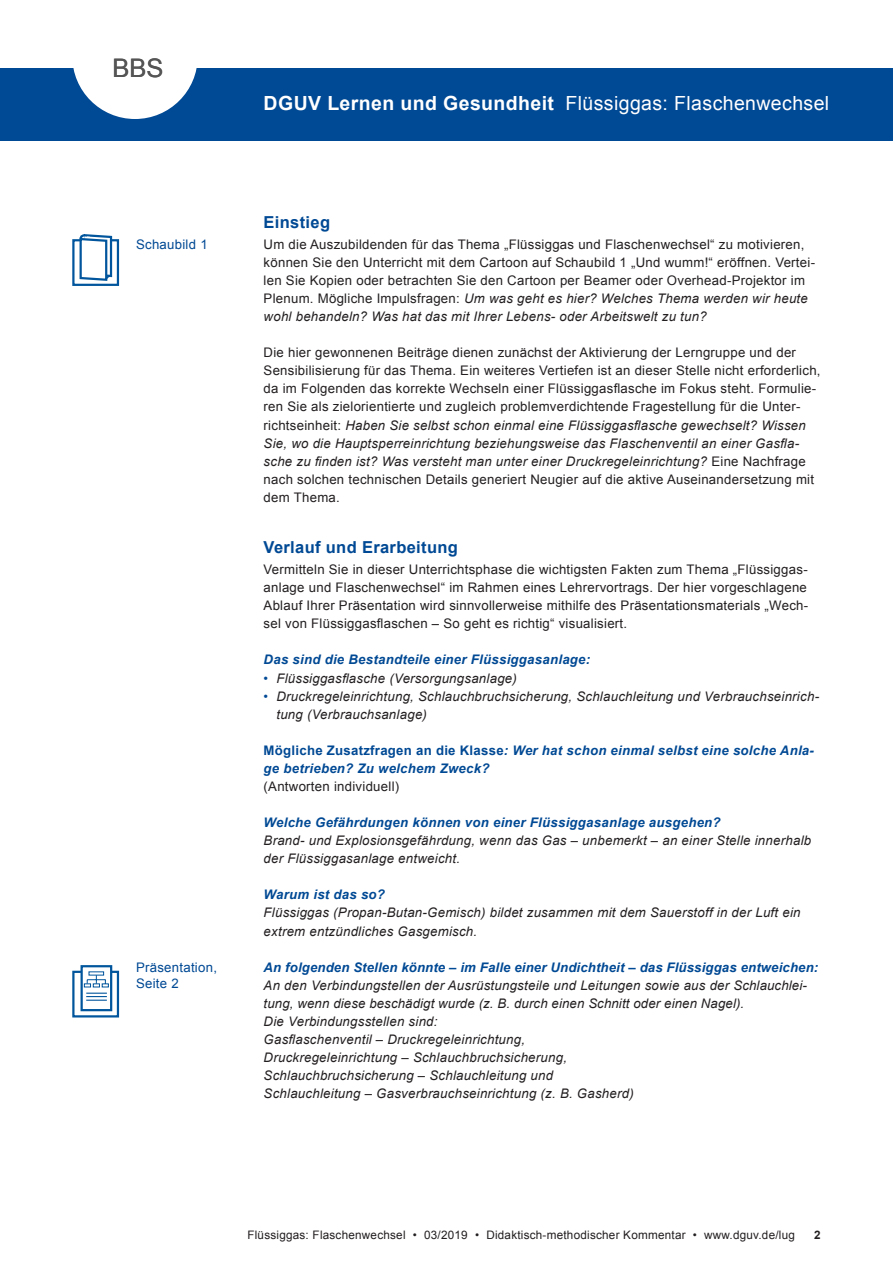
<style>
.page{position:relative;width:893px;height:1263px;background:#fff}
.page>*{position:absolute;margin:0;border:0;box-sizing:border-box;transform-origin:0 0}
.head{font:25.5px "Arial";color:#555}
.t1{font:19.5px "Arial";letter-spacing:.02em;color:#fff}
.Zwischenueberschrift{font:700 16.5px "Arial";letter-spacing:.02em;color:#004994}
.Fliesstext{font:13.2px/18px "Arial";letter-spacing:.02em;color:#231f20}
.Fliesstext-2{font:italic 13.2px/18px "Arial";letter-spacing:.02em;color:#231f20}
.Zwischenüberschrift{font:italic 700 13.2px/18px "Arial";letter-spacing:.02em;color:#004994}
.Fliesstext_Aufzaehlu{font:italic 13.2px/18px "Arial";letter-spacing:.02em;color:#231f20}
.hinweis_links{font:13.2px/15.9px "Arial";letter-spacing:.02em;color:#004994}
.t2{font:11.7px "Arial";letter-spacing:.02em;color:#231f20}
.t3{font:700 11.7px "Arial";color:#231f20}
.s1{font-weight:700}
.s2{font-style:italic}
.s3{font-style:normal;color:#004994}
.s4{font-style:normal}
</style>
<div class="page">
<div style="left:0;top:68px;width:893px;height:72px;background:#004994"></div>
<svg style="left:73px;top:68px;width:124px;height:51px"></svg>
<div style="left:72px;top:239px;width:47px;height:47px;border:2px solid #01559c"></div>
<svg style="left:78px;top:234px;width:36px;height:47px"></svg>
<div style="left:73px;top:972px;width:45px;height:44px;background:linear-gradient(to right,#fff,#fff)"></div>
<div style="left:72px;top:971px;width:47px;height:46px;border:2px solid #01559c"></div>
<div style="left:82px;top:966px;width:29px;height:44px;background:#fff"></div>
<div style="left:81px;top:965px;width:31px;height:46px;border:2px solid #01559c"></div>
<svg style="left:86px;top:993px;width:21px;height:8px"></svg>
<svg style="left:89px;top:971px;width:15px;height:4px"></svg>
<svg style="left:84px;top:975px;width:25px;height:12px"></svg>
<p class="head" style="left:112px;top:51px;width:53px">BBS</p>
<p class="hinweis_links" style="left:136px;top:236px;width:73px">Schaubild 1</p>
<p class="hinweis_links" style="left:136px;top:960px;width:82px">Präsentation,<br>Seite 2</p>
<h2 class="t1" style="left:264px;top:90px;width:567px"><span class="s1">DGUV Lernen und Gesundheit</span> Flüssiggas: Flaschenwechsel</h2>
<p class="Zwischenueberschrift" style="left:264px;top:211px;width:68px">Einstieg</p>
<p class="Fliesstext" style="left:264px;top:235px;width:553px">Um die Auszubildenden für das Thema „Flüssiggas und Flaschenwechsel“ zu motivieren, können Sie den Unterricht mit dem Cartoon auf Schaubild 1 „Und wumm!“ eröffnen. Vertei&shy;len Sie Kopien oder betrachten Sie den Cartoon per Beamer oder Overhead-Projektor im Plenum. Mögliche Impulsfragen: <span class="s2">Um was geht es hier? Welches Thema werden wir heute wohl behandeln? Was hat das mit Ihrer Lebens- oder Arbeitswelt zu tun?</span></p>
<p class="Fliesstext" style="left:264px;top:344px;width:558px">Die hier gewonnenen Beiträge dienen zunächst der Aktivierung der Lerngruppe und der Sensibilisierung für das Thema. Ein weiteres Vertiefen ist an dieser Stelle nicht erforderlich, da im Folgenden das korrekte Wechseln einer Flüssiggasflasche im Fokus steht. Formulie&shy;ren Sie als zielorientierte und zugleich problemverdichtende Fragestellung für die Unter&shy;richtseinheit: <span class="s2">Haben Sie selbst schon einmal eine Flüssiggasflasche gewechselt? Wissen Sie, wo die Hauptsperreinrichtung beziehungsweise das Flaschenventil an einer Gasfla&shy;sche zu finden ist? Was versteht man unter einer Druckregeleinrichtung?</span> Eine Nachfrage nach solchen technischen Details generiert Neugier auf die aktive Auseinandersetzung mit dem Thema.</p>
<p class="Zwischenueberschrift" style="left:264px;top:536px;width:196px">Verlauf und Erarbeitung</p>
<p class="Fliesstext" style="left:264px;top:561px;width:546px;text-align:justify">Vermitteln Sie in dieser Unterrichtsphase die wichtigsten Fakten zum Thema „Flüssiggas&shy;anlage und Flaschenwechsel“ im Rahmen eines Lehrervortrags. Der hier vorgeschlagene Ablauf Ihrer Präsentation wird sinnvollerweise mithilfe des Präsentationsmaterials „Wech&shy;sel von Flüssiggasflaschen – So geht es richtig“ visualisiert.</p>
<p class="Zwischenüberschrift" style="left:264px;top:651px;width:328px">Das sind die Bestandteile einer Flüssiggasanlage:</p>
<p class="Fliesstext-2" style="left:264px;top:669px;width:255px"><span class="s3">•</span> Flüssiggasflasche (Versorgungsanlage)</p>
<p class="Fliesstext_Aufzaehlu" style="left:276px;top:687px;width:544px;text-indent:-13px"><span class="s3">•</span> Druckregeleinrichtung, Schlauchbruchsicherung, Schlauchleitung und Verbrauchseinrich&shy;tung (Verbrauchsanlage)</p>
<p class="Zwischenüberschrift" style="left:264px;top:741px;width:552px"><span class="s4">Mögliche Zusatzfragen an die Klasse</span>: Wer hat schon einmal selbst eine solche Anla&shy;ge betrieben? Zu welchem Zweck?</p>
<p class="Fliesstext" style="left:264px;top:777px;width:137px">(Antworten individuell)</p>
<p class="Zwischenüberschrift" style="left:264px;top:814px;width:458px">Welche Gefährdungen können von einer Flüssiggasanlage ausgehen?</p>
<p class="Fliesstext-2" style="left:264px;top:832px;width:549px">Brand- und Explosionsgefährdung, wenn das Gas – unbemerkt – an einer Stelle innerhalb der Flüssiggasanlage entweicht.</p>
<p class="Zwischenüberschrift" style="left:264px;top:886px;width:123px">Warum ist das so?</p>
<p class="Fliesstext-2" style="left:264px;top:904px;width:538px">Flüssiggas (Propan-Butan-Gemisch) bildet zusammen mit dem Sauerstoff in der Luft ein extrem entzündliches Gasgemisch.</p>
<p class="Zwischenüberschrift" style="left:264px;top:958px;width:556px">An folgenden Stellen könnte – im Falle einer Undichtheit – das Flüssiggas entweichen:</p>
<p class="Fliesstext-2" style="left:264px;top:976px;width:545px">An den Verbindungstellen der Ausrüstungsteile und Leitungen sowie aus der Schlauchlei&shy;tung, wenn diese beschädigt wurde (z. B. durch einen Schnitt oder einen Nagel).</p>
<p class="Fliesstext-2" style="left:264px;top:1012px;width:175px">Die Verbindungsstellen sind:</p>
<p class="Fliesstext-2" style="left:264px;top:1030px;width:263px">Gasflaschenventil – Druckregeleinrichtung,</p>
<p class="Fliesstext-2" style="left:264px;top:1048px;width:305px">Druckregeleinrichtung – Schlauchbruchsicherung,</p>
<p class="Fliesstext-2" style="left:264px;top:1067px;width:291px">Schlauchbruchsicherung – Schlauchleitung und</p>
<p class="Fliesstext-2" style="left:264px;top:1085px;width:372px">Schlauchleitung – Gasverbrauchseinrichtung (z. B. Gasherd)</p>
<p class="t2" style="left:247px;top:1228px;width:549px">Flüssiggas: Flaschenwechsel • 03/2019 • Didaktisch-methodischer Kommentar • www.dguv.de/lug</p>
<p class="t3" style="left:814px;top:1227px;width:8px">2</p>
</div>
